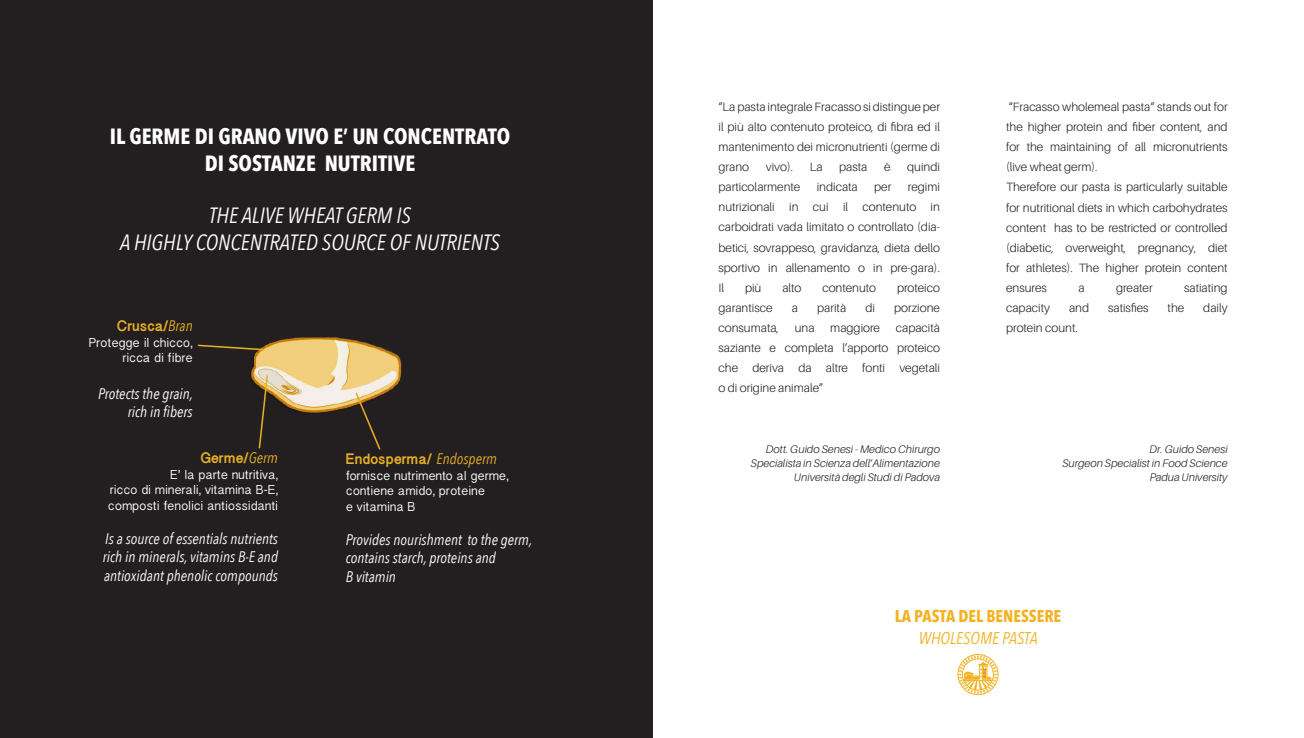
<style>
.page{position:relative;width:1304px;height:738px;background:#fff}
.page>*{position:absolute;margin:0;border:0;box-sizing:border-box;transform-origin:0 0}
.t1{font:italic 22px/26.4px "Avenir Next Condensed";color:#fff;text-align:center}
.t2{font:700 22px/26.4px "Avenir Next Condensed";color:#fff;text-align:center}
.t3{font:700 17px "Avenir Next Condensed";color:#f3b223}
.t4{font:italic 17px "Avenir Next Condensed";color:#f3b223}
.t5{font:italic 15.3px/18.3px "Avenir Next Condensed";color:#fff}
.t6{font:700 15.3px "Myanmar Sangam MN";color:#e5af25}
.t7{font:13px/15.6px "Myanmar Sangam MN";color:#fff}
.t8{font:300 12px/20px "Aileron";color:#231f20;text-align:justify}
.t9{font:italic 300 11px/14px "Aileron";color:#231f20;text-align:right}
.s1{font-family:"Avenir Next Condensed";font-weight:400;font-style:italic}
</style>
<div class="page">
<div style="left:0;top:0;width:652px;height:737px;background:#231f20"></div>
<img style="left:251px;top:337px;width:151px;height:76px">
<svg style="left:197px;top:343px;width:67px;height:8px"></svg>
<svg style="left:258px;top:374px;width:11px;height:75px"></svg>
<svg style="left:354px;top:391px;width:28px;height:59px"></svg>
<svg style="left:957px;top:653px;width:42px;height:41px"></svg>
<h1 class="t2" style="left:110px;top:123px;width:402px">IL GERME DI GRANO VIVO E’ UN CONCENTRATO<br>DI SOSTANZE NUTRITIVE</h1>
<h1 class="t1" style="left:120px;top:202px;width:381px">THE ALIVE WHEAT GERM IS<br>A HIGHLY CONCENTRATED SOURCE OF NUTRIENTS</h1>
<p class="t6" style="left:117px;top:316px;width:77px">Crusca/<span class="s1">Bran</span></p>
<p class="t7" style="left:89px;top:334px;width:106px;text-align:right">Protegge il chicco, ricca di fibre</p>
<p class="t5" style="left:98px;top:384px;width:96px;text-align:right">Protects the grain, rich in fibers</p>
<p class="t6" style="left:200px;top:448px;width:79px">Germe/<span class="s1">Germ</span></p>
<p class="t7" style="left:108px;top:466px;width:172px;text-align:justify;text-indent:62px">E’ la parte nutritiva, ricco di minerali, vitamina B-E, composti fenolici antiossidanti</p>
<p class="t5" style="left:103px;top:529px;width:177px;text-align:justify">Is a source of essentials nutrients rich in minerals, vitamins B-E and antioxidant phenolic compounds</p>
<p class="t6" style="left:346px;top:449px;width:153px">Endosperma/ <span class="s1">Endosperm</span></p>
<p class="t7" style="left:346px;top:467px;width:164px">fornisce nutrimento al germe, contiene amido, proteine<br>e vitamina B</p>
<p class="t5" style="left:346px;top:530px;width:188px">Provides nourishment to the germ, contains starch, proteins and<br>B vitamin</p>
<p class="t8" style="left:719px;top:97px;width:223px">“La pasta integrale Fracasso si distingue per il più alto contenuto proteico, di fibra ed il mantenimento dei micronutrienti (germe di grano</p>
<p class="t8" style="left:766px;top:157px;width:29px">vivo).</p>
<p class="t8" style="left:810px;top:157px;width:14px">La</p>
<p class="t8" style="left:839px;top:157px;width:30px">pasta</p>
<p class="t8" style="left:884px;top:157px;width:8px">è</p>
<p class="t8" style="left:907px;top:157px;width:34px">quindi</p>
<p class="t8" style="left:719px;top:177px;width:83px">particolarmente</p>
<p class="t8" style="left:817px;top:177px;width:43px">indicata</p>
<p class="t8" style="left:874px;top:177px;width:19px">per</p>
<p class="t8" style="left:719px;top:177px;width:223px;text-indent:189px">regimi nutrizionali in cui il contenuto in carboidrati vada limitato o controllato (dia&shy;betici, sovrappeso, gravidanza, dieta dello sportivo in allenamento o in pre-gara).<br>Il</p>
<p class="t8" style="left:745px;top:277px;width:18px">più</p>
<p class="t8" style="left:782px;top:277px;width:21px">alto</p>
<p class="t8" style="left:822px;top:277px;width:55px">contenuto</p>
<p class="t8" style="left:897px;top:277px;width:44px">proteico</p>
<p class="t8" style="left:719px;top:297px;width:56px">garantisce</p>
<p class="t8" style="left:792px;top:297px;width:8px">a</p>
<p class="t8" style="left:817px;top:297px;width:31px">parità</p>
<p class="t8" style="left:865px;top:297px;width:11px">di</p>
<p class="t8" style="left:894px;top:297px;width:47px">porzione</p>
<p class="t8" style="left:719px;top:317px;width:62px">consumata,</p>
<p class="t8" style="left:795px;top:317px;width:21px">una</p>
<p class="t8" style="left:830px;top:317px;width:51px">maggiore</p>
<p class="t8" style="left:719px;top:317px;width:223px;text-indent:177px">capacità saziante e completa l’apporto proteico che deriva da altre fonti vegetali o di origine animale”</p>
<p class="t9" style="left:751px;top:441px;width:191px">Dott. Guido Senesi - Medico Chirurgo<br>Specialista in Scienza dell’Alimentazione<br>Università degli Studi di Padova</p>
<p class="t8" style="left:1006px;top:97px;width:223px;text-align:left">“Fracasso wholemeal pasta“ stands out for the higher protein and fiber content, and for the maintaining of all micronutrients (live wheat germ).<br>Therefore our pasta is particularly suitable for nutritional diets in which carbohydrates content has to be restricted or controlled (diabetic, overweight, pregnancy, diet for athletes). The higher protein content ensures</p>
<p class="t8" style="left:1078px;top:277px;width:8px">a</p>
<p class="t8" style="left:1116px;top:277px;width:38px">greater</p>
<p class="t8" style="left:1184px;top:277px;width:45px">satiating</p>
<p class="t8" style="left:1006px;top:297px;width:45px">capacity</p>
<p class="t8" style="left:1069px;top:297px;width:22px">and</p>
<p class="t8" style="left:1108px;top:297px;width:42px">satisfies</p>
<p class="t8" style="left:1168px;top:297px;width:18px">the</p>
<p class="t8" style="left:1203px;top:297px;width:26px">daily</p>
<p class="t8" style="left:1006px;top:317px;width:73px">protein count.</p>
<p class="t9" style="left:1062px;top:441px;width:167px">Dr. Guido Senesi<br>Surgeon Specialist in Food Science<br>Padua University</p>
<h2 class="t3" style="left:895px;top:604px;width:168px">LA PASTA DEL BENESSERE</h2>
<h2 class="t4" style="left:919px;top:627px;width:120px">WHOLESOME PASTA</h2>
</div>
